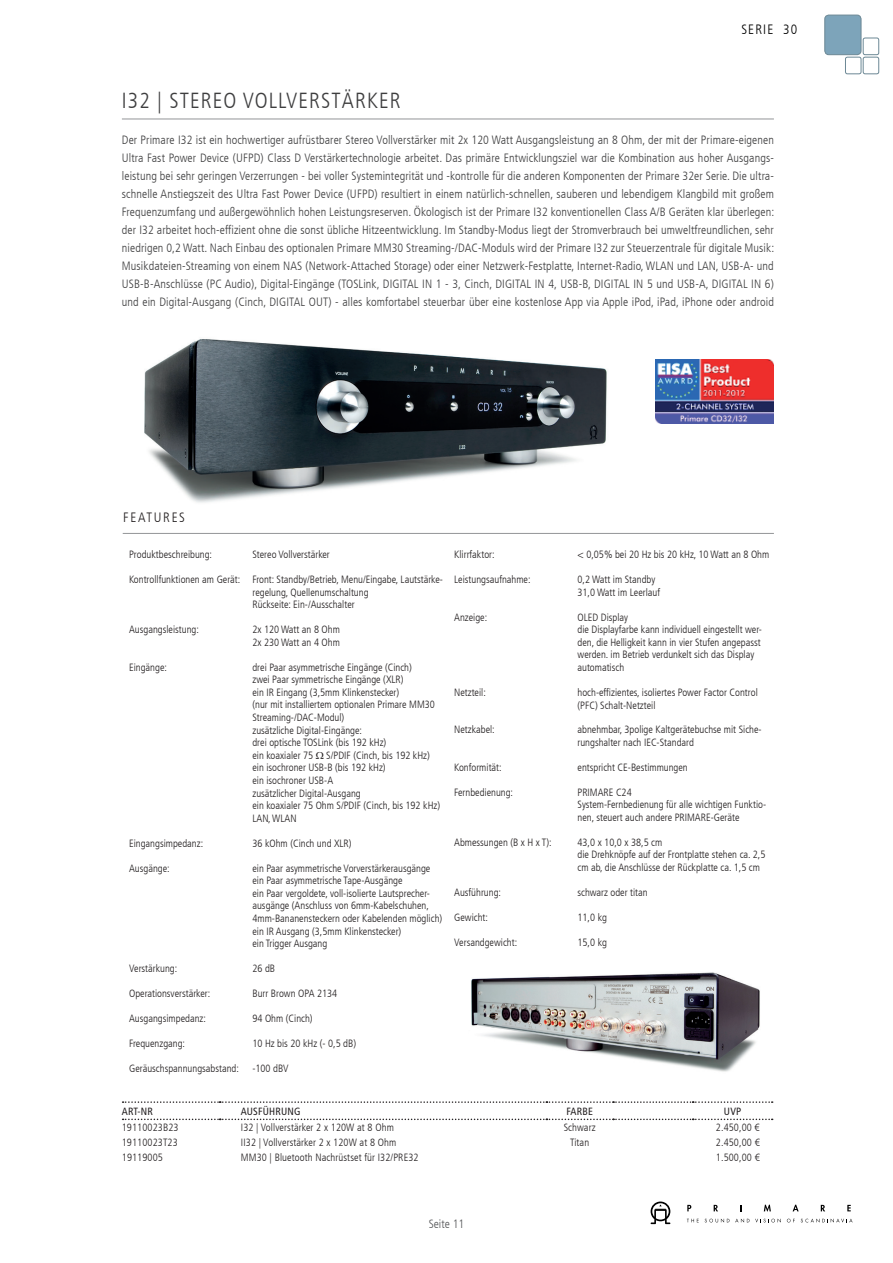
<style>
.page{position:relative;width:893px;height:1263px;background:#fff}
.page>*{position:absolute;margin:0;border:0;box-sizing:border-box;transform-origin:0 0}
.t1{font:300 condensed 21.75px "Frutiger LT";letter-spacing:.05em;color:#3e3e3f}
.t2{font:300 condensed 13.5px "Frutiger LT";letter-spacing:.12em;color:#231f20}
.t3{font:300 condensed 13.5px "Frutiger LT";letter-spacing:.085em;color:#000}
.t4{font:300 condensed 12px/18px "Frutiger LT";letter-spacing:.01em;color:#3e3e3f;text-align:justify}
.t5{font:300 condensed 12px "Frutiger LT";color:#57585a}
.t6{font:300 condensed 10.5px/12.6px "Frutiger LT";color:#231f20}
.t7{font:condensed 10.5px "Frutiger LT";letter-spacing:.02em;color:#231f20}
</style>
<div class="page">
<svg style="left:687px;top:1205px;width:4px;height:6px"></svg>
<svg style="left:714px;top:1205px;width:4px;height:6px"></svg>
<svg style="left:764px;top:1205px;width:7px;height:6px"></svg>
<svg style="left:793px;top:1205px;width:6px;height:6px"></svg>
<svg style="left:821px;top:1205px;width:4px;height:6px"></svg>
<svg style="left:847px;top:1205px;width:4px;height:6px"></svg>
<svg style="left:651px;top:1201px;width:19px;height:23px"></svg>
<svg style="left:687px;top:1219px;width:12px;height:3px"></svg>
<svg style="left:705px;top:1218px;width:24px;height:4px"></svg>
<svg style="left:735px;top:1218px;width:14px;height:4px"></svg>
<svg style="left:755px;top:1218px;width:26px;height:4px"></svg>
<svg style="left:787px;top:1219px;width:8px;height:3px"></svg>
<svg style="left:801px;top:1218px;width:51px;height:4px"></svg>
<div style="left:863px;top:38px;width:16px;height:17px;border:1px solid #6c8895;border-radius:2px"></div>
<div style="left:863px;top:57px;width:16px;height:17px;border:1px solid #6c8895;border-radius:2px"></div>
<div style="left:845px;top:57px;width:16px;height:17px;border:1px solid #6c8895;border-radius:2px"></div>
<div style="left:825px;top:15px;width:36px;height:40px;background:#7da4ba;border-radius:4px"></div>
<div style="left:825px;top:15px;width:36px;height:40px;border:1px solid #6c8895;border-radius:4px"></div>
<hr style="left:122px;top:119px;width:652px;height:1px;background:#939598">
<hr style="left:123px;top:533px;width:651px;height:1px;background:#939598">
<svg style="left:123px;top:1101px;width:650px;height:2px"></svg>
<svg style="left:123px;top:1118px;width:650px;height:2px"></svg>
<img style="left:471px;top:972px;width:289px;height:100px">
<img style="left:144px;top:339px;width:463px;height:164px">
<img style="left:656px;top:360px;width:118px;height:63px">
<p class="t3" style="left:741px;top:21px;width:57px">SERIE 30</p>
<h1 class="t1" style="left:122px;top:88px;width:280px">I32 | STEREO VOLLVERSTÄRKER</h1>
<p class="t4" style="left:122px;top:131px;width:654px">Der Primare I32 ist ein hochwertiger aufrüstbarer Stereo Vollverstärker mit 2x 120 Watt Ausgangsleistung an 8 Ohm, der mit der Primare-eigenen Ultra Fast Power Device (UFPD) Class D Verstärkertechnologie arbeitet. Das primäre Entwicklungsziel war die Kombination aus hoher Ausgangs&shy;leistung bei sehr geringen Verzerrungen - bei voller Systemintegrität und -kontrolle für die anderen Komponenten der Primare 32er Serie. Die ultra&shy;schnelle Anstiegszeit des Ultra Fast Power Device (UFPD) resultiert in einem natürlich-schnellen, sauberen und lebendigem Klangbild mit großem Frequenzumfang und außergewöhnlich hohen Leistungsreserven. Ökologisch ist der Primare I32 konventionellen Class A/B Geräten klar überlegen: der I32 arbeitet hoch-effizient ohne die sonst übliche Hitzeentwicklung. Im Standby-Modus liegt der Stromverbrauch bei umweltfreundlichen, sehr niedrigen 0,2 Watt. Nach Einbau des optionalen Primare MM30 Streaming-/DAC-Moduls wird der Primare I32 zur Steuerzentrale für digitale Musik:<br>Musikdateien-Streaming von einem NAS (Network-Attached Storage) oder einer Netzwerk-Festplatte, Internet-Radio, WLAN und LAN, USB-A- und USB-B-Anschlüsse (PC Audio), Digital-Eingänge (TOSLink, DIGITAL IN 1 - 3, Cinch, DIGITAL IN 4, USB-B, DIGITAL IN 5 und USB-A, DIGITAL IN 6) und ein Digital-Ausgang (Cinch, DIGITAL OUT) - alles komfortabel steuerbar über eine kostenlose App via Apple iPod, iPad, iPhone oder android</p>
<p class="t2" style="left:123px;top:510px;width:63px">FEATURES</p>
<p class="t6" style="left:129px;top:548px;width:85px">Produktbeschreibung:</p>
<p class="t6" style="left:252px;top:548px;width:79px">Stereo Vollverstärker</p>
<p class="t6" style="left:252px;top:573px;width:192px;text-indent:-123px">Kontrollfunktionen am Gerät: Front: Standby/Betrieb, Menu/Eingabe, Lautstärke&shy;regelung, Quellenumschaltung<br>Rückseite: Ein-/Ausschalter</p>
<p class="t6" style="left:129px;top:623px;width:71px">Ausgangsleistung:</p>
<p class="t6" style="left:252px;top:623px;width:89px">2x 120 Watt an 8 Ohm<br>2x 230 Watt an 4 Ohm</p>
<p class="t6" style="left:129px;top:661px;width:39px">Eingänge:</p>
<p class="t6" style="left:252px;top:661px;width:189px">drei Paar asymmetrische Eingänge (Cinch)<br>zwei Paar symmetrische Eingänge (XLR)<br>ein IR Eingang (3,5mm Klinkenstecker)<br>(nur mit installiertem optionalen Primare MM30<br>Streaming-/DAC-Modul)<br>zusätzliche Digital-Eingänge:<br>drei optische TOSLink (bis 192 kHz)<br>ein koaxialer 75 S/PDIF (Cinch, bis 192 kHz) ein isochroner USB-B (bis 192 kHz)<br>ein isochroner USB-A<br>zusätzlicher Digital-Ausgang<br>ein koaxialer 75 Ohm S/PDIF (Cinch, bis 192 kHz)<br>LAN, WLAN</p>
<p class="t6" style="left:129px;top:837px;width:76px">Eingangsimpedanz:</p>
<p class="t6" style="left:252px;top:837px;width:101px">36 kOhm (Cinch und XLR)</p>
<p class="t6" style="left:129px;top:862px;width:42px">Ausgänge:</p>
<p class="t6" style="left:252px;top:862px;width:191px">ein Paar asymmetrische Vorverstärkerausgänge ein Paar asymmetrische Tape-Ausgänge<br>ein Paar vergoldete, voll-isolierte Lautsprecher&shy;ausgänge (Anschluss von 6mm-Kabelschuhen, 4mm-Bananensteckern oder Kabelenden möglich) ein IR Ausgang (3,5mm Klinkenstecker)<br>ein Trigger Ausgang</p>
<p class="t6" style="left:129px;top:962px;width:50px">Verstärkung:</p>
<p class="t6" style="left:252px;top:962px;width:24px">26 dB</p>
<p class="t6" style="left:129px;top:987px;width:83px">Operationsverstärker:</p>
<p class="t6" style="left:252px;top:987px;width:86px">Burr Brown OPA 2134</p>
<p class="t6" style="left:129px;top:1012px;width:78px">Ausgangsimpedanz:</p>
<p class="t6" style="left:252px;top:1012px;width:62px">94 Ohm (Cinch)</p>
<p class="t6" style="left:129px;top:1037px;width:57px">Frequenzgang:</p>
<p class="t6" style="left:252px;top:1037px;width:105px">10 Hz bis 20 kHz (- 0,5 dB)</p>
<p class="t6" style="left:129px;top:1062px;width:111px">Geräuschspannungsabstand:</p>
<p class="t6" style="left:252px;top:1062px;width:38px">-100 dBV</p>
<p class="t6" style="left:454px;top:548px;width:42px">Klirrfaktor:</p>
<p class="t6" style="left:577px;top:548px;width:193px">&lt; 0,05% bei 20 Hz bis 20 kHz, 10 Watt an 8 Ohm</p>
<p class="t6" style="left:454px;top:573px;width:78px">Leistungsaufnahme:</p>
<p class="t6" style="left:577px;top:573px;width:84px">0,2 Watt im Standby<br>31,0 Watt im Leerlauf</p>
<p class="t6" style="left:454px;top:611px;width:35px">Anzeige:</p>
<p class="t6" style="left:577px;top:611px;width:186px">OLED Display<br>die Displayfarbe kann individuell eingestellt wer&shy;den, die Helligkeit kann in vier Stufen angepasst werden. im Betrieb verdunkelt sich das Display automatisch</p>
<p class="t6" style="left:454px;top:686px;width:33px">Netzteil:</p>
<p class="t6" style="left:577px;top:686px;width:182px">hoch-effizientes, isoliertes Power Factor Control (PFC) Schalt-Netzteil</p>
<p class="t6" style="left:454px;top:724px;width:42px">Netzkabel:</p>
<p class="t6" style="left:577px;top:724px;width:186px">abnehmbar, 3polige Kaltgerätebuchse mit Siche&shy;rungshalter nach IEC-Standard</p>
<p class="t6" style="left:454px;top:761px;width:49px">Konformität:</p>
<p class="t6" style="left:577px;top:761px;width:112px">entspricht CE-Bestimmungen</p>
<p class="t6" style="left:454px;top:786px;width:60px">Fernbedienung:</p>
<p class="t6" style="left:577px;top:786px;width:190px">PRIMARE C24<br>System-Fernbedienung für alle wichtigen Funktio&shy;nen, steuert auch andere PRIMARE-Geräte</p>
<p class="t6" style="left:454px;top:836px;width:99px">Abmessungen (B x H x T):</p>
<p class="t6" style="left:577px;top:836px;width:189px">43,0 x 10,0 x 38,5 cm<br>die Drehknöpfe auf der Frontplatte stehen ca. 2,5 cm ab, die Anschlüsse der Rückplatte ca. 1,5 cm</p>
<p class="t6" style="left:454px;top:886px;width:48px">Ausführung:</p>
<p class="t6" style="left:577px;top:886px;width:72px">schwarz oder titan</p>
<p class="t6" style="left:454px;top:911px;width:35px">Gewicht:</p>
<p class="t6" style="left:577px;top:911px;width:31px">11,0 kg</p>
<p class="t6" style="left:454px;top:936px;width:65px">Versandgewicht:</p>
<p class="t6" style="left:577px;top:936px;width:31px">15,0 kg</p>
<p class="t7" style="left:122px;top:1105px;width:33px">ART-NR</p>
<p class="t7" style="left:241px;top:1105px;width:61px">AUSFÜHRUNG</p>
<p class="t7" style="left:566px;top:1105px;width:28px">FARBE</p>
<p class="t7" style="left:724px;top:1105px;width:19px">UVP</p>
<p class="t6" style="left:122px;top:1122px;width:58px">19110023B23</p>
<p class="t6" style="left:241px;top:1122px;width:154px">I32 | Vollverstärker 2 x 120W at 8 Ohm</p>
<p class="t6" style="left:564px;top:1122px;width:33px">Schwarz</p>
<p class="t6" style="left:716px;top:1122px;width:45px">2.450,00 €</p>
<p class="t6" style="left:122px;top:1136px;width:57px">19110023T23</p>
<p class="t6" style="left:241px;top:1136px;width:157px">II32 | Vollverstärker 2 x 120W at 8 Ohm</p>
<p class="t6" style="left:570px;top:1136px;width:21px">Titan</p>
<p class="t6" style="left:716px;top:1136px;width:45px">2.450,00 €</p>
<p class="t6" style="left:122px;top:1151px;width:43px">19119005</p>
<p class="t6" style="left:241px;top:1151px;width:179px">MM30 | Bluetooth Nachrüstset für I32/PRE32</p>
<p class="t6" style="left:716px;top:1151px;width:45px">1.500,00 €</p>
<p class="t5" style="left:429px;top:1216px;width:37px">Seite 11</p>
</div>
